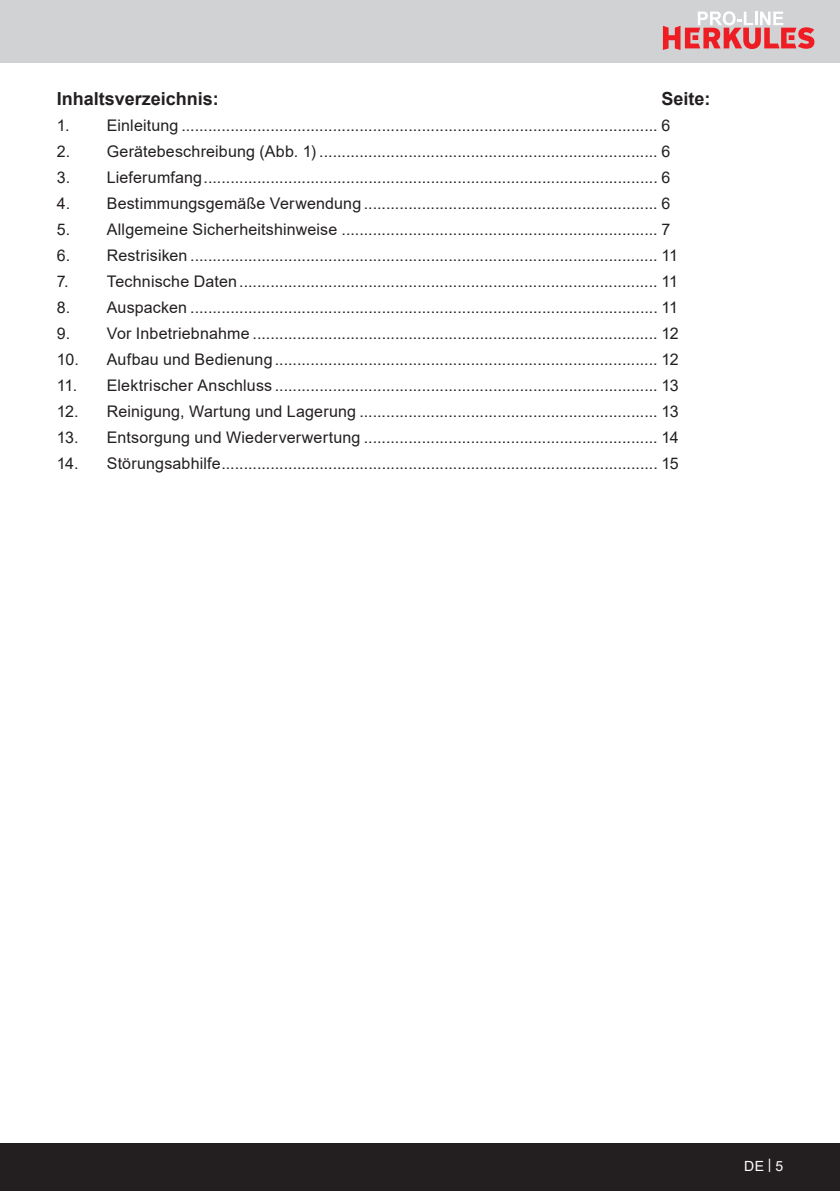
<style>
.page{position:relative;width:840px;height:1191px;background:#fff}
.page>*{position:absolute;margin:0;border:0;box-sizing:border-box;transform-origin:0 0}
.TOC_title{font:700 18px "Arial";color:#231f20}
.t1{font:16px "Arial";letter-spacing:.01em;color:#231f20}
.t2{font:14px "Arial";color:#fff}
</style>
<div class="page">
<div style="left:0;top:0;width:839px;height:63px;background:#d1d2d4"></div>
<div style="left:0;top:1143px;width:839px;height:48px;background:#231f20"></div>
<svg style="left:662px;top:11px;width:152px;height:39px"></svg>
<p class="TOC_title" style="left:57px;top:86px;width:164px">Inhaltsverzeichnis:</p>
<p class="TOC_title" style="left:661px;top:86px;width:51px">Seite:</p>
<p class="t1" style="left:57px;top:114px;width:614px">1. Einleitung ........................................................................................................... 6</p>
<p class="t1" style="left:57px;top:140px;width:614px">2. Gerätebeschreibung (Abb. 1) ............................................................................ 6</p>
<p class="t1" style="left:57px;top:166px;width:614px">3. Lieferumfang...................................................................................................... 6</p>
<p class="t1" style="left:57px;top:192px;width:614px">4. Bestimmungsgemäße Verwendung .................................................................. 6</p>
<p class="t1" style="left:57px;top:218px;width:614px">5. Allgemeine Sicherheitshinweise ....................................................................... 7</p>
<p class="t1" style="left:57px;top:244px;width:622px">6. Restrisiken ......................................................................................................... 11</p>
<p class="t1" style="left:57px;top:270px;width:622px">7. Technische Daten.............................................................................................. 11</p>
<p class="t1" style="left:57px;top:296px;width:622px">8. Auspacken ......................................................................................................... 11</p>
<p class="t1" style="left:57px;top:322px;width:623px">9. Vor Inbetriebnahme ........................................................................................... 12</p>
<p class="t1" style="left:57px;top:348px;width:623px">10. Aufbau und Bedienung...................................................................................... 12</p>
<p class="t1" style="left:57px;top:374px;width:623px">11. Elektrischer Anschluss ...................................................................................... 13</p>
<p class="t1" style="left:57px;top:400px;width:623px">12. Reinigung, Wartung und Lagerung ................................................................... 13</p>
<p class="t1" style="left:57px;top:426px;width:623px">13. Entsorgung und Wiederverwertung .................................................................. 14</p>
<p class="t1" style="left:57px;top:452px;width:623px">14. Störungsabhilfe.................................................................................................. 15</p>
<p class="t2" style="left:743px;top:1156px;width:40px">DE | 5</p>
</div>
